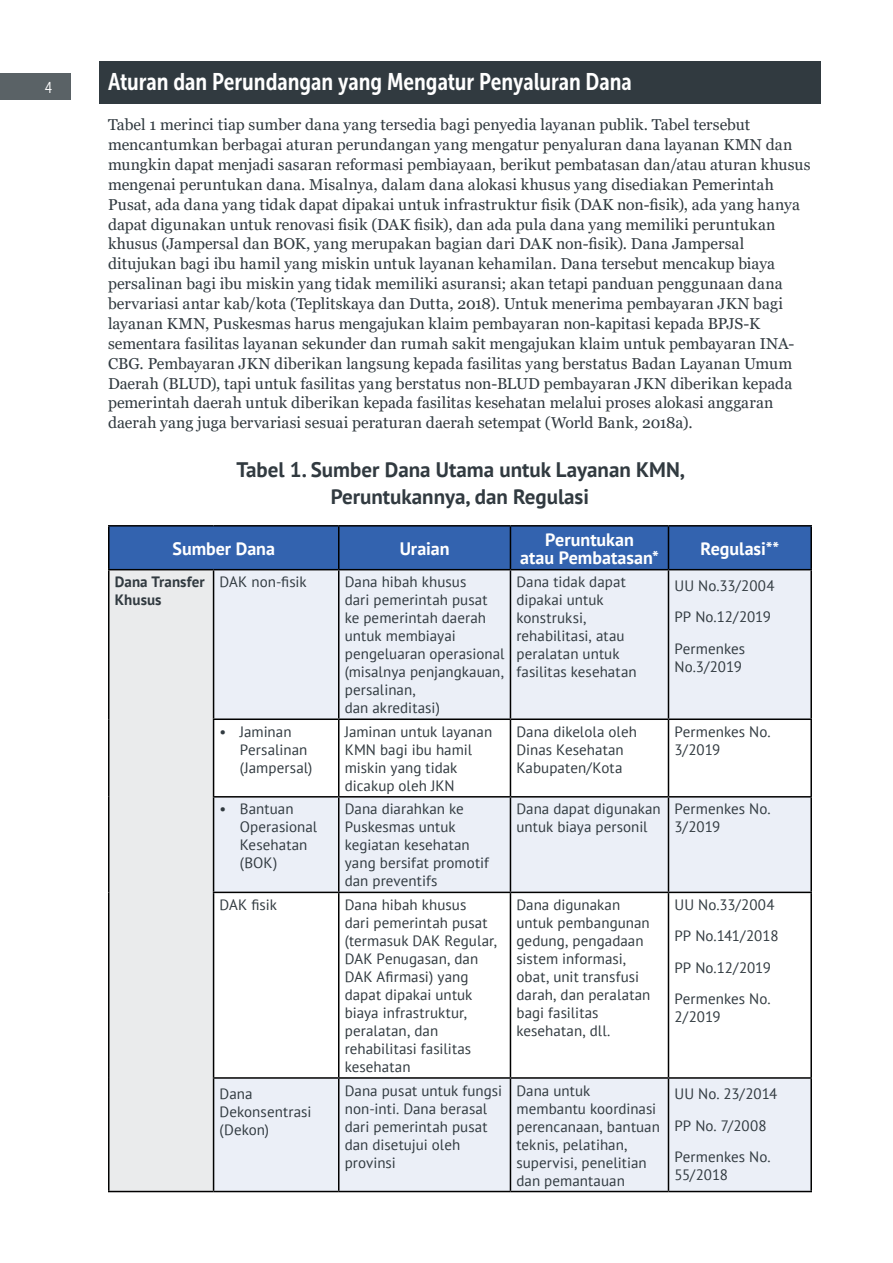
<style>
.page{position:relative;width:893px;height:1263px;background:#fff}
.page>*{position:absolute;margin:0;border:0;box-sizing:border-box;transform-origin:0 0}
.t1{font:24px "Museo Sans Cond 700";color:#fff}
.Figure_Table_Header{font:700 21px/27px "PT Sans";color:#313a40;text-align:center}
.First_Row_Table{font:700 18px/18px "PT Sans";color:#fff;text-align:center}
.Body{font:15.75px/19.8px "Georgia";letter-spacing:.005em;color:#313a40}
.t2{font:15.75px "Museo Sans Cond 300";color:#fff}
.Table_Copy{font:15px/18px "PT Sans";letter-spacing:.005em;color:#313a40}
.Table_Copy-2{font:700 15px/18px "PT Sans";letter-spacing:.005em;color:#313a40}
</style>
<div class="page">
<div style="left:99px;top:62px;width:722px;height:42px;background:#313a40"></div>
<div style="left:110px;top:527px;width:700px;height:42px;background:#3363af"></div>
<div style="left:109px;top:570px;width:105px;height:621px;background:#eaebec"></div>
<svg style="left:214px;top:570px;width:596px;height:621px;fill:#ebeff7"></svg>
<hr style="left:108px;top:525px;width:106px;height:2px;background:#000">
<hr style="left:108px;top:527px;width:2px;height:42px;background:#000">
<hr style="left:214px;top:525px;width:125px;height:2px;background:#000">
<hr style="left:339px;top:525px;width:171px;height:2px;background:#000">
<hr style="left:338px;top:527px;width:1px;height:42px;background:#000">
<hr style="left:510px;top:525px;width:158px;height:2px;background:#000">
<hr style="left:510px;top:527px;width:1px;height:42px;background:#000">
<hr style="left:668px;top:525px;width:144px;height:2px;background:#000">
<hr style="left:668px;top:527px;width:1px;height:42px;background:#000">
<hr style="left:810px;top:527px;width:2px;height:42px;background:#000">
<hr style="left:108px;top:569px;width:106px;height:1px;background:#000">
<hr style="left:108px;top:570px;width:2px;height:149px;background:#000">
<hr style="left:214px;top:569px;width:125px;height:1px;background:#000">
<hr style="left:213px;top:570px;width:1px;height:148px;background:#000">
<hr style="left:339px;top:569px;width:171px;height:1px;background:#000">
<hr style="left:338px;top:570px;width:1px;height:148px;background:#000">
<hr style="left:510px;top:569px;width:158px;height:1px;background:#000">
<hr style="left:510px;top:570px;width:1px;height:148px;background:#000">
<hr style="left:668px;top:569px;width:144px;height:1px;background:#000">
<hr style="left:668px;top:570px;width:1px;height:148px;background:#000">
<hr style="left:810px;top:570px;width:2px;height:148px;background:#000">
<hr style="left:108px;top:719px;width:2px;height:78px;background:#000">
<hr style="left:213px;top:718px;width:126px;height:2px;background:#000">
<hr style="left:213px;top:720px;width:1px;height:76px;background:#000">
<hr style="left:339px;top:718px;width:171px;height:2px;background:#000">
<hr style="left:338px;top:720px;width:1px;height:76px;background:#000">
<hr style="left:510px;top:718px;width:158px;height:2px;background:#000">
<hr style="left:510px;top:720px;width:1px;height:76px;background:#000">
<hr style="left:668px;top:718px;width:144px;height:2px;background:#000">
<hr style="left:668px;top:720px;width:1px;height:76px;background:#000">
<hr style="left:810px;top:720px;width:2px;height:76px;background:#000">
<hr style="left:108px;top:797px;width:2px;height:95px;background:#000">
<hr style="left:213px;top:796px;width:126px;height:1px;background:#000">
<hr style="left:213px;top:797px;width:1px;height:95px;background:#000">
<hr style="left:339px;top:796px;width:171px;height:1px;background:#000">
<hr style="left:338px;top:797px;width:1px;height:95px;background:#000">
<hr style="left:510px;top:796px;width:158px;height:1px;background:#000">
<hr style="left:510px;top:797px;width:1px;height:95px;background:#000">
<hr style="left:668px;top:796px;width:144px;height:1px;background:#000">
<hr style="left:668px;top:797px;width:1px;height:95px;background:#000">
<hr style="left:810px;top:797px;width:2px;height:95px;background:#000">
<hr style="left:108px;top:892px;width:2px;height:186px;background:#000">
<hr style="left:213px;top:892px;width:126px;height:1px;background:#000">
<hr style="left:213px;top:893px;width:1px;height:184px;background:#000">
<hr style="left:339px;top:892px;width:171px;height:1px;background:#000">
<hr style="left:338px;top:893px;width:1px;height:184px;background:#000">
<hr style="left:510px;top:892px;width:158px;height:1px;background:#000">
<hr style="left:510px;top:893px;width:1px;height:184px;background:#000">
<hr style="left:668px;top:892px;width:144px;height:1px;background:#000">
<hr style="left:668px;top:893px;width:1px;height:184px;background:#000">
<hr style="left:810px;top:893px;width:2px;height:184px;background:#000">
<hr style="left:108px;top:1078px;width:2px;height:113px;background:#000">
<hr style="left:213px;top:1077px;width:126px;height:2px;background:#000">
<hr style="left:213px;top:1079px;width:1px;height:112px;background:#000">
<hr style="left:339px;top:1077px;width:171px;height:2px;background:#000">
<hr style="left:338px;top:1079px;width:1px;height:112px;background:#000">
<hr style="left:510px;top:1077px;width:158px;height:2px;background:#000">
<hr style="left:510px;top:1079px;width:1px;height:112px;background:#000">
<hr style="left:668px;top:1077px;width:144px;height:2px;background:#000">
<hr style="left:668px;top:1079px;width:1px;height:112px;background:#000">
<hr style="left:810px;top:1079px;width:2px;height:112px;background:#000">
<hr style="left:108px;top:1191px;width:106px;height:1px;background:#000">
<hr style="left:214px;top:1191px;width:125px;height:1px;background:#000">
<hr style="left:339px;top:1191px;width:171px;height:1px;background:#000">
<hr style="left:510px;top:1191px;width:158px;height:1px;background:#000">
<hr style="left:668px;top:1191px;width:144px;height:1px;background:#000">
<div style="left:0;top:73px;width:70px;height:27px;background:#5a6266"></div>
<p class="t2" style="left:45px;top:79px;width:9px">4</p>
<h1 class="t1" style="left:108px;top:68px;width:525px">Aturan dan Perundangan yang Mengatur Penyaluran Dana</h1>
<p class="Body" style="left:108px;top:115px;width:704px">Tabel 1 merinci tiap sumber dana yang tersedia bagi penyedia layanan publik. Tabel tersebut mencantumkan berbagai aturan perundangan yang mengatur penyaluran dana layanan KMN dan mungkin dapat menjadi sasaran reformasi pembiayaan, berikut pembatasan dan/atau aturan khusus mengenai peruntukan dana. Misalnya, dalam dana alokasi khusus yang disediakan Pemerintah Pusat, ada dana yang tidak dapat dipakai untuk infrastruktur fisik (DAK non-fisik), ada yang hanya dapat digunakan untuk renovasi fisik (DAK fisik), dan ada pula dana yang memiliki peruntukan khusus (Jampersal dan BOK, yang merupakan bagian dari DAK non-fisik). Dana Jampersal ditujukan bagi ibu hamil yang miskin untuk layanan kehamilan. Dana tersebut mencakup biaya persalinan bagi ibu miskin yang tidak memiliki asuransi; akan tetapi panduan penggunaan dana bervariasi antar kab/kota (Teplitskaya dan Dutta, 2018). Untuk menerima pembayaran JKN bagi layanan KMN, Puskesmas harus mengajukan klaim pembayaran non-kapitasi kepada BPJS-K sementara fasilitas layanan sekunder dan rumah sakit mengajukan klaim untuk pembayaran INA-CBG. Pembayaran JKN diberikan langsung kepada fasilitas yang berstatus Badan Layanan Umum Daerah (BLUD), tapi untuk fasilitas yang berstatus non-BLUD pembayaran JKN diberikan kepada pemerintah daerah untuk diberikan kepada fasilitas kesehatan melalui proses alokasi anggaran daerah yang juga bervariasi sesuai peraturan daerah setempat (World Bank, 2018a).</p>
<p class="Figure_Table_Header" style="left:236px;top:456px;width:450px">Tabel 1. Sumber Dana Utama untuk Layanan KMN,<br>Peruntukannya, dan Regulasi</p>
<p class="First_Row_Table" style="left:173px;top:539px;width:104px">Sumber Dana</p>
<p class="First_Row_Table" style="left:400px;top:539px;width:51px">Uraian</p>
<p class="First_Row_Table" style="left:520px;top:530px;width:140px">Peruntukan<br>atau Pembatasan*</p>
<p class="First_Row_Table" style="left:700px;top:539px;width:80px">Regulasi**</p>
<p class="Table_Copy-2" style="left:115px;top:573px;width:92px">Dana Transfer<br>Khusus</p>
<p class="Table_Copy" style="left:220px;top:573px;width:89px">DAK non-fisik</p>
<p class="Table_Copy" style="left:345px;top:573px;width:161px">Dana hibah khusus<br>dari pemerintah pusat ke pemerintah daerah untuk membiayai pengeluaran operasional (misalnya penjangkauan, persalinan,<br>dan akreditasi)</p>
<p class="Table_Copy" style="left:516px;top:573px;width:122px">Dana tidak dapat dipakai untuk konstruksi, rehabilitasi, atau peralatan untuk fasilitas kesehatan</p>
<p class="Table_Copy" style="left:674px;top:576px;width:102px">UU No.33/2004</p>
<p class="Table_Copy" style="left:674px;top:608px;width:98px">PP No.12/2019</p>
<p class="Table_Copy" style="left:674px;top:639px;width:72px">Permenkes<br>No.3/2019</p>
<p class="Table_Copy" style="left:240px;top:722px;width:74px;text-indent:-20px">• Jaminan<br>Persalinan (Jampersal)</p>
<p class="Table_Copy" style="left:345px;top:722px;width:149px">Jaminan untuk layanan<br>KMN bagi ibu hamil miskin yang tidak dicakup oleh JKN</p>
<p class="Table_Copy" style="left:516px;top:722px;width:122px">Dana dikelola oleh<br>Dinas Kesehatan<br>Kabupaten/Kota</p>
<p class="Table_Copy" style="left:674px;top:722px;width:98px">Permenkes No.<br>3/2019</p>
<p class="Table_Copy" style="left:240px;top:800px;width:79px;text-indent:-20px">• Bantuan<br>Operasional<br>Kesehatan (BOK)</p>
<p class="Table_Copy" style="left:345px;top:800px;width:146px">Dana diarahkan ke<br>Puskesmas untuk kegiatan kesehatan yang bersifat promotif dan preventifs</p>
<p class="Table_Copy" style="left:516px;top:800px;width:146px">Dana dapat digunakan untuk biaya personil</p>
<p class="Table_Copy" style="left:674px;top:800px;width:98px">Permenkes No.<br>3/2019</p>
<p class="Table_Copy" style="left:220px;top:895px;width:59px">DAK fisik</p>
<p class="Table_Copy" style="left:345px;top:895px;width:154px">Dana hibah khusus<br>dari pemerintah pusat (termasuk DAK Regular,<br>DAK Penugasan, dan<br>DAK Afirmasi) yang dapat dipakai untuk biaya infrastruktur, peralatan, dan rehabilitasi fasilitas kesehatan</p>
<p class="Table_Copy" style="left:516px;top:895px;width:135px">Dana digunakan untuk pembangunan gedung, pengadaan sistem informasi, obat, unit transfusi darah, dan peralatan bagi fasilitas kesehatan, dll.</p>
<p class="Table_Copy" style="left:674px;top:895px;width:102px">UU No.33/2004</p>
<p class="Table_Copy" style="left:674px;top:927px;width:106px">PP No.141/2018</p>
<p class="Table_Copy" style="left:674px;top:958px;width:98px">PP No.12/2019</p>
<p class="Table_Copy" style="left:674px;top:990px;width:98px">Permenkes No.<br>2/2019</p>
<p class="Table_Copy" style="left:220px;top:1084px;width:93px">Dana<br>Dekonsentrasi (Dekon)</p>
<p class="Table_Copy" style="left:345px;top:1081px;width:159px">Dana pusat untuk fungsi non-inti. Dana berasal dari pemerintah pusat dan disetujui oleh provinsi</p>
<p class="Table_Copy" style="left:516px;top:1081px;width:145px">Dana untuk membantu koordinasi perencanaan, bantuan teknis, pelatihan, supervisi, penelitian dan pemantauan</p>
<p class="Table_Copy" style="left:674px;top:1084px;width:104px">UU No. 23/2014</p>
<p class="Table_Copy" style="left:674px;top:1116px;width:94px">PP No. 7/2008</p>
<p class="Table_Copy" style="left:674px;top:1147px;width:98px">Permenkes No.<br>55/2018</p>
</div>
